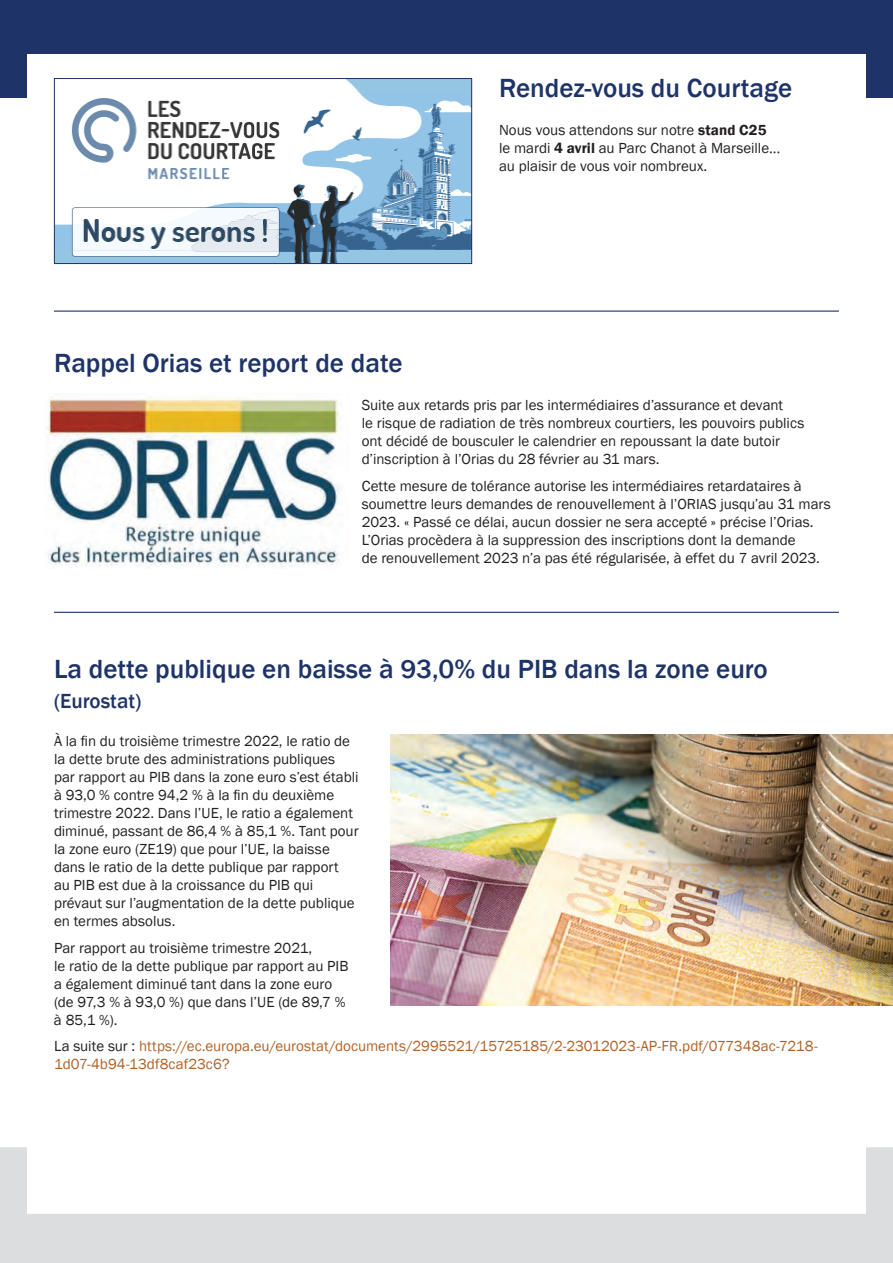
<style>
.page{position:relative;width:893px;height:1263px;background:#fff}
.page>*{position:absolute;margin:0;border:0;box-sizing:border-box;transform-origin:0 0}
.t1{font:500 27px "Franklin Gothic";color:#1e3468}
.t2{font:500 21px "Franklin Gothic";color:#1e3468}
.t3{font:15px/18px "Franklin Gothic";color:#231f20}
.t4{font:15px/18px "Franklin Gothic";color:#af6126}
.s1{font-weight:600}
.s2{color:#231f20}
</style>
<div class="page">
<div style="left:0;top:0;width:893px;height:97px;background:#1e3468"></div>
<div style="left:27px;top:54px;width:839px;height:89px;background:#fff"></div>
<svg style="left:0;top:1147px;width:893px;height:116px"></svg>
<hr style="left:54px;top:311px;width:785px;height:1px;background:#1e3468">
<hr style="left:54px;top:612px;width:785px;height:1px;background:#1e3468">
<img style="left:47px;top:394px;width:293px;height:173px">
<img style="left:390px;top:734px;width:503px;height:272px">
<img style="left:56px;top:80px;width:414px;height:182px">
<div style="left:54px;top:78px;width:418px;height:186px;border:1px solid #1e3468"></div>
<h1 class="t1" style="left:499px;top:71px;width:295px">Rendez-vous du Courtage</h1>
<p class="t3" style="left:499px;top:121px;width:283px">Nous vous attendons sur notre <span class="s1">stand C25 </span>le mardi <span class="s1">4 avril</span> au Parc Chanot à Marseille… au plaisir de vous voir nombreux.</p>
<h1 class="t1" style="left:54px;top:347px;width:350px">Rappel Orias et report de date</h1>
<p class="t3" style="left:362px;top:397px;width:444px">Suite aux retards pris par les intermédiaires d’assurance et devant<br>le risque de radiation de très nombreux courtiers, les pouvoirs publics ont décidé de bousculer le calendrier en repoussant la date butoir d’inscription à l’Orias du 28 février au 31 mars.</p>
<p class="t3" style="left:362px;top:477px;width:470px">Cette mesure de tolérance autorise les intermédiaires retardataires à soumettre leurs demandes de renouvellement à l’ORIAS jusqu’au 31 mars 2023. « Passé ce délai, aucun dossier ne sera accepté » précise l’Orias.<br>L’Orias procèdera à la suppression des inscriptions dont la demande<br>de renouvellement 2023 n’a pas été régularisée, à effet du 7 avril 2023.</p>
<h1 class="t1" style="left:54px;top:652px;width:715px">La dette publique en baisse à 93,0% du PIB dans la zone euro</h1>
<h2 class="t2" style="left:54px;top:688px;width:89px">(Eurostat)</h2>
<p class="t3" style="left:54px;top:732px;width:306px">À la fin du troisième trimestre 2022, le ratio de la dette brute des administrations publiques par rapport au PIB dans la zone euro s’est établi à 93,0 % contre 94,2 % à la fin du deuxième trimestre 2022. Dans l’UE, le ratio a également diminué, passant de 86,4 % à 85,1 %. Tant pour la zone euro (ZE19) que pour l’UE, la baisse dans le ratio de la dette publique par rapport<br>au PIB est due à la croissance du PIB qui prévaut sur l’augmentation de la dette publique en termes absolus.</p>
<p class="t3" style="left:54px;top:939px;width:296px">Par rapport au troisième trimestre 2021,<br>le ratio de la dette publique par rapport au PIB a également diminué tant dans la zone euro (de 97,3 % à 93,0 %) que dans l’UE (de 89,7 % à 85,1 %).</p>
<p class="t4" style="left:54px;top:1037px;width:765px"><span class="s2">La suite sur :</span> https://ec.europa.eu/eurostat/documents/2995521/15725185/2-23012023-AP-FR.pdf/077348ac-7218-<br>1d07-4b94-13df8caf23c6?</p>
</div>
